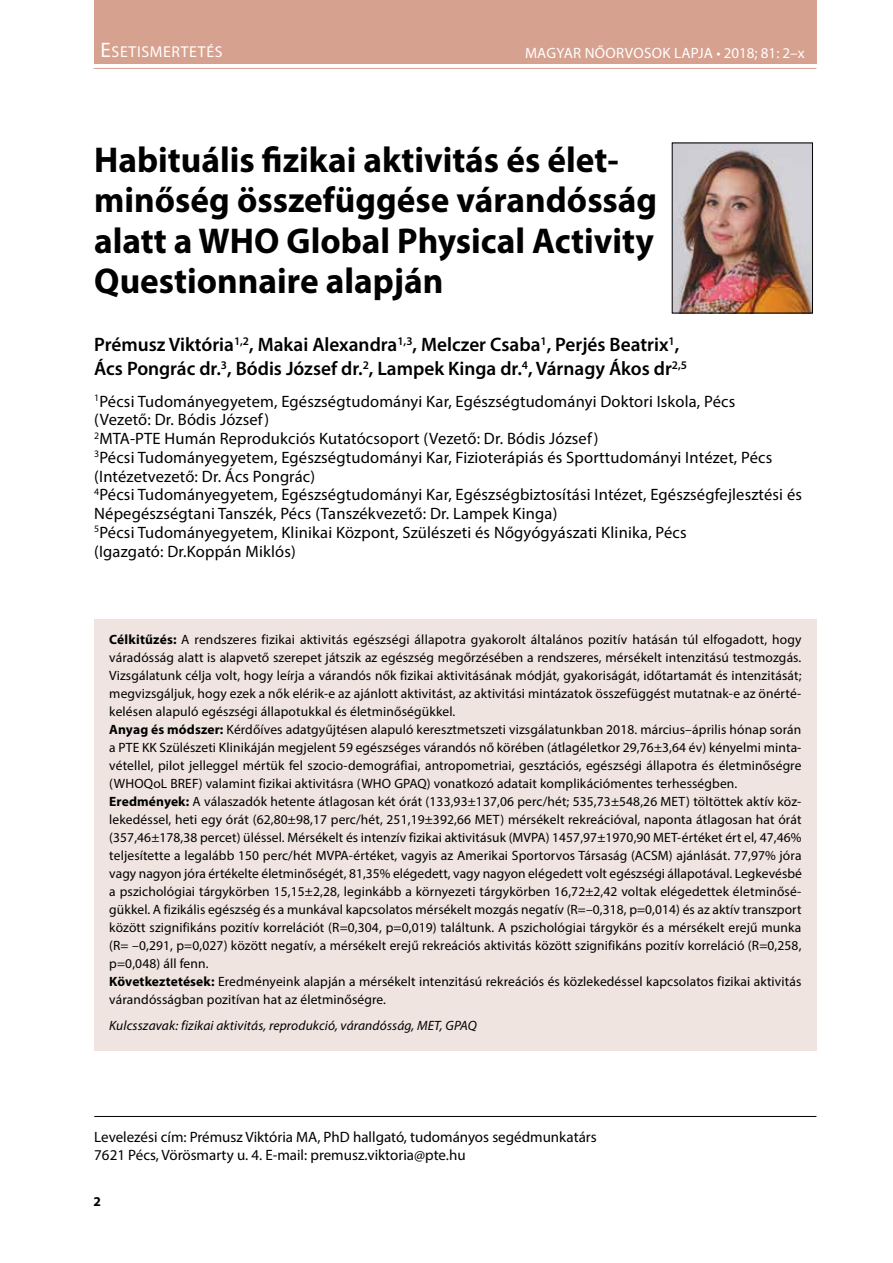
<style>
.page{position:relative;width:893px;height:1263px;background:#fff}
.page>*{position:absolute;margin:0;border:0;box-sizing:border-box;transform-origin:0 0}
.t1{font:700 36px/40.5px "Myriad Pro";color:#000}
.t2{font:600 19.5px/24px "Myriad Pro";color:#000}
.t3{font:16.5px/18.8px "Myriad Pro";letter-spacing:.01em;color:#000}
.t4{font:15.75px "Myriad Pro";letter-spacing:.04em;color:#fff}
.t5{font:15px/18px "Myriad Pro";color:#000}
.t6{font:15px "Myriad Pro";letter-spacing:.02em;color:#fff}
.t7{font:13.5px/18px "Myriad Pro";letter-spacing:.01em;color:#000}
.t8{font:italic 13.5px "Myriad Pro";letter-spacing:.01em;color:#000}
.t9{font:700 13.5px "Myriad Pro";color:#000}
.s1{font-size:21px}
.s2{font-weight:700}
</style>
<div class="page">
<div style="left:94px;top:0;width:722px;height:63px;background:#d7a18f"></div>
<hr style="left:94px;top:68px;width:722px;height:1px;background:#d7a18f">
<div style="left:94px;top:619px;width:722px;height:432px;background:#efe4df"></div>
<hr style="left:94px;top:1116px;width:722px;height:1px;background:#000">
<img style="left:674px;top:145px;width:137px;height:166px">
<p class="t4" style="left:101px;top:42px;width:123px"><span class="s1">E</span>SETISMERTETÉS</p>
<p class="t6" style="left:525px;top:43px;width:281px">MAGYAR NŐORVOSOK LAPJA • 2018; 81: 2–x</p>
<h1 class="t1" style="left:94px;top:138px;width:564px">Habituális fizikai aktivitás és élet&shy;minőség összefüggése várandósság alatt a WHO Global Physical Activity Questionnaire alapján</h1>
<h2 class="t2" style="left:94px;top:332px;width:594px">Prémusz Viktória<sup>1,2</sup>, Makai Alexandra<sup>1,3</sup>, Melczer Csaba<sup>1</sup>, Perjés Beatrix<sup>1</sup>,<br>Ács Pongrác dr.<sup>3</sup>, Bódis József dr.<sup>2</sup>, Lampek Kinga dr.<sup>4</sup>, Várnagy Ákos dr<sup>2,5</sup></h2>
<p class="t3" style="left:94px;top:391px;width:709px"><sup>1</sup>Pécsi Tudományegyetem, Egészségtudományi Kar, Egészségtudományi Doktori Iskola, Pécs<br>(Vezető: Dr. Bódis József)<br><sup>2</sup>MTA-PTE Humán Reprodukciós Kutatócsoport (Vezető: Dr. Bódis József)<br><sup>3</sup>Pécsi Tudományegyetem, Egészségtudományi Kar, Fizioterápiás és Sporttudományi Intézet, Pécs (Intézetvezető: Dr. Ács Pongrác)<br><sup>4</sup>Pécsi Tudományegyetem, Egészségtudományi Kar, Egészségbiztosítási Intézet, Egészségfejlesztési és Népegészségtani Tanszék, Pécs (Tanszékvezető: Dr. Lampek Kinga)<br><sup>5</sup>Pécsi Tudományegyetem, Klinikai Központ, Szülészeti és Nőgyógyászati Klinika, Pécs<br>(Igazgató: Dr.Koppán Miklós)</p>
<p class="t7" style="left:109px;top:631px;width:694px"><span class="s2">Célkitűzés:</span> A rendszeres fizikai aktivitás egészségi állapotra gyakorolt általános pozitív hatásán túl elfogadott, hogy váradósság alatt is alapvető szerepet játszik az egészség megőrzésében a rendszeres, mérsékelt intenzitású testmozgás.<br>Vizsgálatunk célja volt, hogy leírja a várandós nők fizikai aktivitásának módját, gyakoriságát, időtartamát és intenzitását; megvizsgáljuk, hogy ezek a nők elérik-e az ajánlott aktivitást, az aktivitási mintázatok összefüggést mutatnak-e az önérté&shy;kelésen alapuló egészségi állapotukkal és életminőségükkel.<br><span class="s2">Anyag és módszer:</span> Kérdőíves adatgyűjtésen alapuló keresztmetszeti vizsgálatunkban 2018. március–április hónap során a PTE KK Szülészeti Klinikáján megjelent 59 egészséges várandós nő körében (átlagéletkor 29,76±3,64 év) kényelmi minta&shy;vétellel, pilot jelleggel mértük fel szocio-demográfiai, antropometriai, gesztációs, egészségi állapotra és életminőségre (WHOQoL BREF) valamint fizikai aktivitásra (WHO GPAQ) vonatkozó adatait komplikációmentes terhességben.<br><span class="s2">Eredmények:</span> A válaszadók hetente átlagosan két órát (133,93±137,06 perc/hét; 535,73±548,26 MET) töltöttek aktív köz&shy;lekedéssel, heti egy órát (62,80±98,17 perc/hét, 251,19±392,66 MET) mérsékelt rekreációval, naponta átlagosan hat órát (357,46±178,38 percet) üléssel. Mérsékelt és intenzív fizikai aktivitásuk (MVPA) 1457,97±1970,90 MET-értéket ért el, 47,46% teljesítette a legalább 150 perc/hét MVPA-értéket, vagyis az Amerikai Sportorvos Társaság (ACSM) ajánlását. 77,97% jóra vagy nagyon jóra értékelte életminőségét, 81,35% elégedett, vagy nagyon elégedett volt egészségi állapotával. Legkevésbé a pszichológiai tárgykörben 15,15±2,28, leginkább a környezeti tárgykörben 16,72±2,42 voltak elégedettek életminősé&shy;gükkel. A fizikális egészség és a munkával kapcsolatos mérsékelt mozgás negatív (R=–0,318, p=0,014) és az aktív transzport között szignifikáns pozitív korrelációt (R=0,304, p=0,019) találtunk. A pszichológiai tárgykör és a mérsékelt erejű munka (R= –0,291, p=0,027) között negatív, a mérsékelt erejű rekreációs aktivitás között szignifikáns pozitív korreláció (R=0,258, p=0,048) áll fenn.<br><span class="s2">Következtetések:</span> Eredményeink alapján a mérsékelt intenzitású rekreációs és közlekedéssel kapcsolatos fizikai aktivitás várandósságban pozitívan hat az életminőségre.</p>
<p class="t8" style="left:109px;top:1017px;width:369px">Kulcsszavak: fizikai aktivitás, reprodukció, várandósság, MET, GPAQ</p>
<p class="t5" style="left:94px;top:1128px;width:504px">Levelezési cím: Prémusz Viktória MA, PhD hallgató, tudományos segédmunkatárs<br>7621 Pécs, Vörösmarty u. 4. E-mail: premusz.viktoria@pte.hu</p>
<p class="t9" style="left:94px;top:1193px;width:9px">2</p>
</div>
